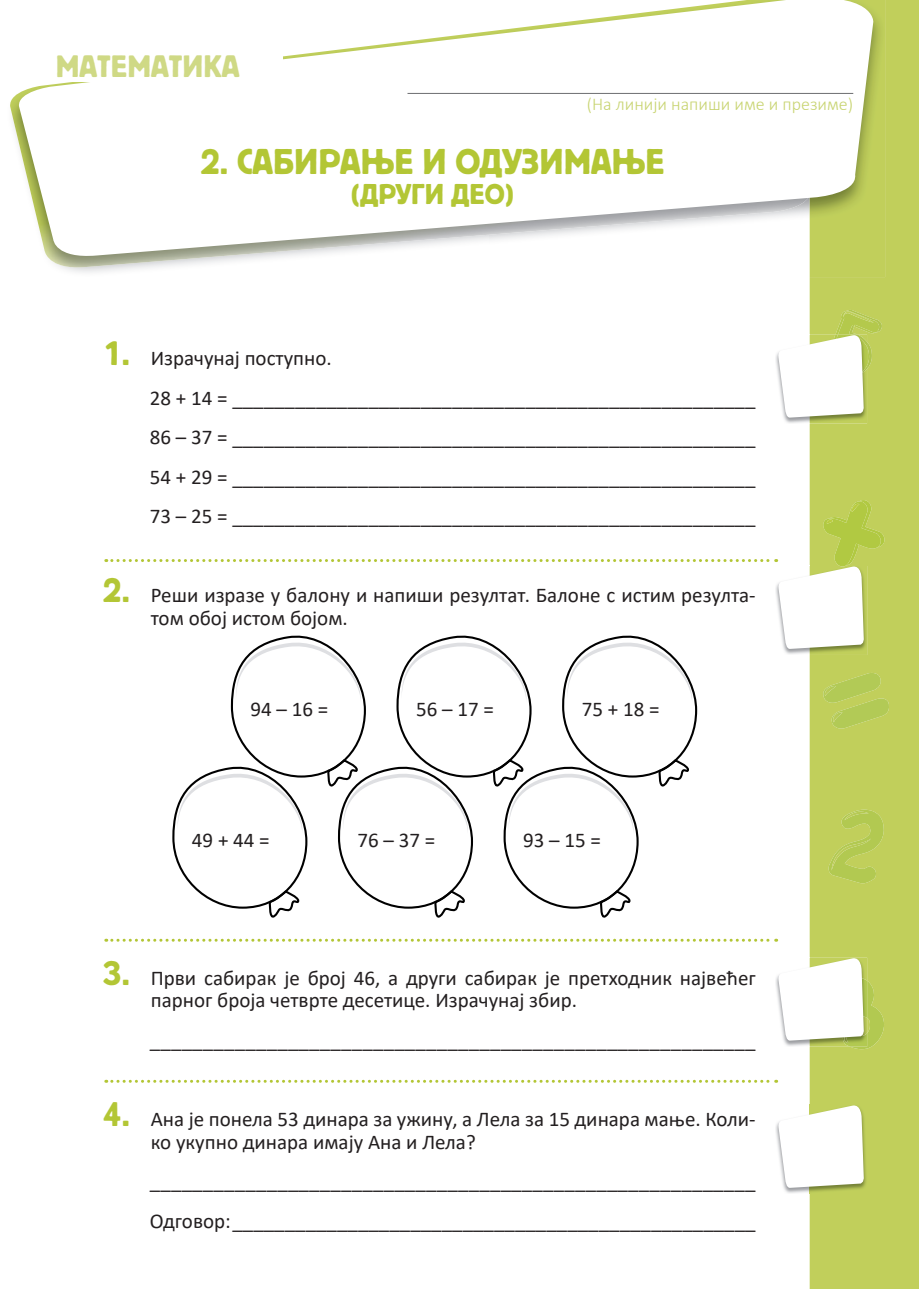
<style>
.page{position:relative;width:919px;height:1289px;background:#fff}
.page>*{position:absolute;margin:0;border:0;box-sizing:border-box;transform-origin:0 0}
.t1{font:37.5px "Bloc C";color:#b3c635}
.t2{font:32.4px "Bloc C";color:#cfd985}
.t3{font:30px "Bloc C";color:#b3c635}
.t4{font:21px/39.5px "Calibri";color:#231f20}
.t5{font:300 18px "Calibri";color:#c8d471}
.s1{font-family:"Bloc C";font-size:36px;color:#b3c635}
</style>
<div class="page">
<div style="left:809px;top:0;width:109px;height:1288px;background:#c1cf5b"></div>
<img style="left:776px;top:1104px;width:91px;height:89px">
<svg style="left:778px;top:1104px;width:86px;height:84px"></svg>
<img style="left:776px;top:354px;width:91px;height:69px">
<svg style="left:777px;top:310px;width:104px;height:108px"></svg>
<img style="left:776px;top:976px;width:2px;height:23px">
<svg style="left:778px;top:956px;width:106px;height:93px"></svg>
<svg style="left:106px;top:1079px;width:670px;height:3px"></svg>
<svg style="left:106px;top:938px;width:670px;height:3px"></svg>
<svg style="left:106px;top:500px;width:783px;height:420px"></svg>
<img style="left:809px;top:0;width:76px;height:277px">
<img style="left:10px;top:94px;width:266px;height:173px">
<svg style="left:17px;top:0;width:857px;height:259px"></svg>
<div style="left:56px;top:50px;width:227px;height:32px;background:#fff"></div>
<hr style="left:407px;top:93px;width:446px;height:1px;background:#6c6d70">
<h2 class="t2" style="left:56px;top:49px;width:185px">МАТЕМАТИКА</h2>
<p class="t5" style="left:586px;top:93px;width:268px">(На линији напиши име и презиме)</p>
<h1 class="t1" style="left:200px;top:141px;width:465px">2. САБИРАЊE И ОДУЗИМАЊЕ</h1>
<h3 class="t3" style="left:351px;top:178px;width:164px">(ДРУГИ ДЕО)</h3>
<p class="t4" style="left:150px;top:338px;width:607px;text-indent:-47px"><span class="s1">1.</span> Израчунај поступно.<br>28 + 14 = __________________________________________________ 86 – 37 = __________________________________________________ 54 + 29 = __________________________________________________ 73 – 25 = __________________________________________________</p>
<p class="t4" style="left:151px;top:583px;width:606px;line-height:22.5px;text-indent:-48px"><span class="s1">2.</span> Реши изразе у балону и напиши резултат. Балоне с истим резулта&shy;том обој истом бојом.</p>
<p class="t4" style="left:250px;top:689px;width:79px">94 – 16 =</p>
<p class="t4" style="left:416px;top:689px;width:79px">56 – 17 =</p>
<p class="t4" style="left:581px;top:689px;width:79px">75 + 18 =</p>
<p class="t4" style="left:192px;top:820px;width:79px">49 + 44 =</p>
<p class="t4" style="left:357px;top:820px;width:79px">76 – 37 =</p>
<p class="t4" style="left:523px;top:820px;width:79px">93 – 15 =</p>
<p class="t4" style="left:151px;top:966px;width:606px;line-height:22.5px;text-indent:-48px"><span class="s1">3.</span> Први сабирак је број 46, а други сабирак је претходник највећег парног броја четврте десетице. Израчунај збир.</p>
<p class="t4" style="left:150px;top:1019px;width:607px">_________________________________________________________</p>
<p class="t4" style="left:151px;top:1107px;width:606px;line-height:22.5px;text-indent:-48px"><span class="s1">4.</span> Ана је понела 53 динара за ужину, а Лела за 15 динара мање. Коли&shy;ко укупно динара имају Ана и Лела?</p>
<p class="t4" style="left:150px;top:1160px;width:607px">_________________________________________________________<br>Одговор: __________________________________________________</p>
</div>
